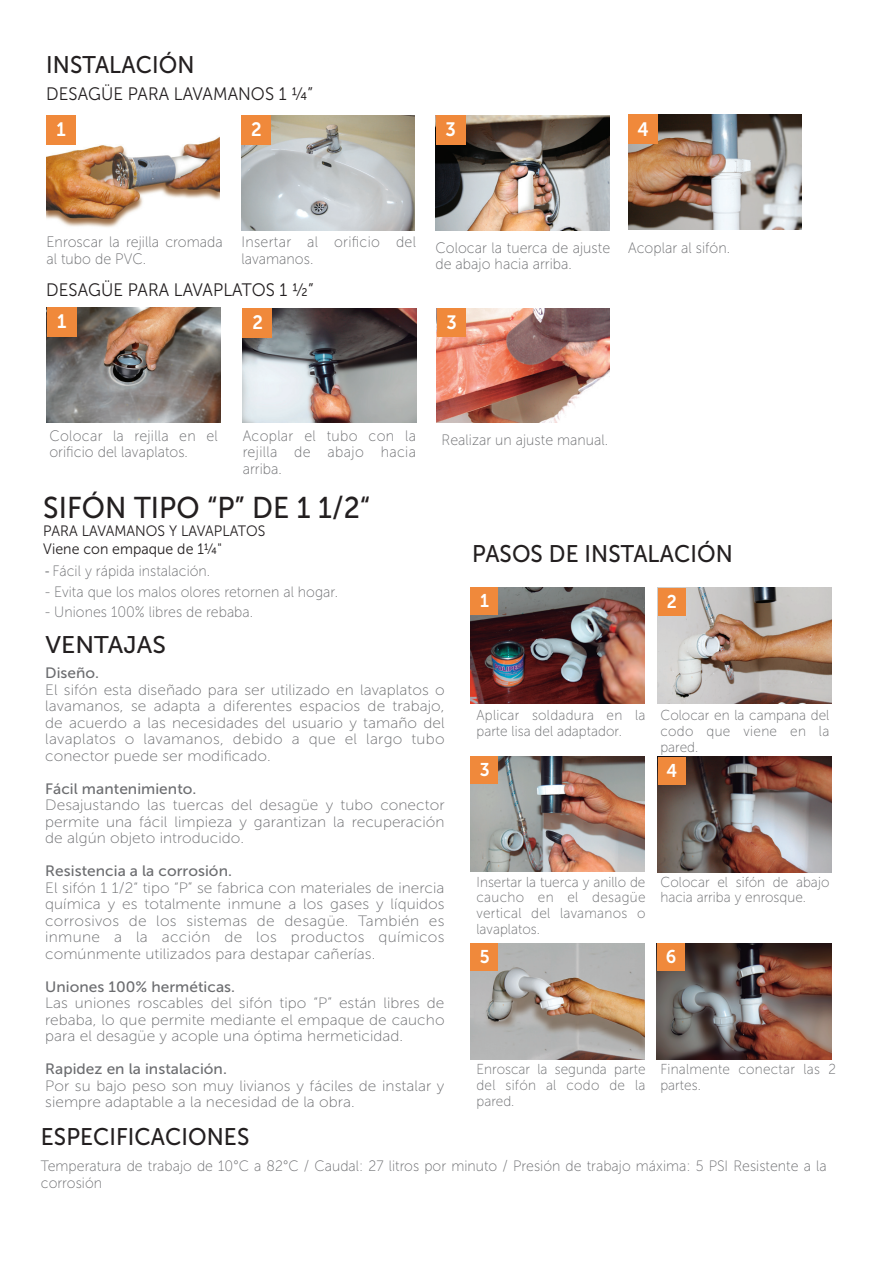
<style>
.page{position:relative;width:893px;height:1263px;background:#fff}
.page>*{position:absolute;margin:0;border:0;box-sizing:border-box;transform-origin:0 0}
.t1{font:30px "Museo Sans 500";letter-spacing:.005em;color:#231f20;scale:.94 1}
.t2{font:24px "Museo Sans 500";letter-spacing:.005em;color:#231f20;scale:.94 1}
.t3{font:24px "Museo Sans 500";letter-spacing:.005em;color:#231f20}
.t4{font:19.35px "Museo Sans 700";color:#fff;scale:.94 1}
.t5{font:19.2px "Museo Sans 700";color:#fff;scale:.94 1}
.t6{font:18.45px "Museo Sans 700";color:#fff;scale:.94 1}
.t7{font:18px "Museo Sans 300";letter-spacing:.005em;color:#231f20;scale:.94 1}
.t8{font:15.15px/16.6px "Museo Sans 100";letter-spacing:.005em;color:#6c6d70;scale:.94 1}
.t9{font:15.15px/16.6px "Museo Sans 100";letter-spacing:.025em;color:#6c6d70;scale:.94 1}
.t10{font:15px/16.5px "Museo Sans 100";letter-spacing:.005em;color:#6c6d70;text-align:justify}
.t11{font:15px/16.5px "Museo Sans 100";letter-spacing:.005em;color:#6c6d70;scale:.94 1}
.t12{font:15px "Museo Sans 500";letter-spacing:.005em;color:#6c6d70}
.t13{font:15px/18px "Museo Sans 300";letter-spacing:.005em;color:#231f20;scale:.94 1}
.t14{font:14.4px/15.9px "Museo Sans 100";letter-spacing:.005em;color:#6c6d70;scale:.94 1}
.s1{font-family:"Myriad Pro"}
</style>
<div class="page">
<img style="left:47px;top:307px;width:173px;height:116px">
<div style="left:47px;top:307px;width:29px;height:30px;background:#f0893b"></div>
<img style="left:437px;top:308px;width:172px;height:114px">
<div style="left:437px;top:308px;width:29px;height:29px;background:#f0893b"></div>
<img style="left:243px;top:308px;width:173px;height:115px">
<div style="left:243px;top:308px;width:29px;height:29px;background:#f0893b"></div>
<img style="left:46px;top:116px;width:174px;height:112px">
<div style="left:46px;top:116px;width:29px;height:29px;background:#f0893b"></div>
<img style="left:436px;top:115px;width:173px;height:115px">
<div style="left:436px;top:115px;width:29px;height:29px;background:#f0893b"></div>
<img style="left:242px;top:116px;width:173px;height:114px">
<div style="left:241px;top:116px;width:30px;height:29px;background:#f0893b"></div>
<img style="left:628px;top:115px;width:173px;height:115px">
<div style="left:628px;top:115px;width:29px;height:29px;background:#f0893b"></div>
<img style="left:470px;top:587px;width:175px;height:116px">
<img style="left:658px;top:588px;width:174px;height:115px">
<img style="left:470px;top:756px;width:175px;height:116px">
<img style="left:658px;top:757px;width:174px;height:115px">
<img style="left:470px;top:943px;width:175px;height:116px">
<img style="left:657px;top:943px;width:174px;height:116px">
<div style="left:470px;top:587px;width:28px;height:28px;background:#f0893b"></div>
<div style="left:470px;top:756px;width:28px;height:28px;background:#f0893b"></div>
<div style="left:658px;top:588px;width:27px;height:28px;background:#f0893b"></div>
<div style="left:658px;top:757px;width:27px;height:27px;background:#f0893b"></div>
<div style="left:470px;top:943px;width:28px;height:28px;background:#f0893b"></div>
<div style="left:657px;top:943px;width:28px;height:28px;background:#f0893b"></div>
<h2 class="t2" style="left:46px;top:52px;width:159px">INSTALACIÓN</h2>
<p class="t7" style="left:46px;top:84px;width:285px">DESAGÜE PARA LAVAMANOS 1 ¼”</p>
<p class="t4" style="left:57px;top:119px;width:11px">1</p>
<p class="t4" style="left:251px;top:119px;width:13px">2</p>
<p class="t4" style="left:446px;top:119px;width:13px">3</p>
<p class="t4" style="left:637px;top:118px;width:14px">4</p>
<p class="t8" style="left:46px;top:234px;width:189px">Enroscar la rejilla cromada al tubo de PVC.</p>
<p class="t9" style="left:241px;top:234px;width:187px">Insertar al orificio del lavamanos.</p>
<p class="t8" style="left:435px;top:239px;width:188px">Colocar la tuerca de ajuste de abajo hacia arriba.</p>
<p class="t8" style="left:628px;top:239px;width:110px">Acoplar al sifón.</p>
<p class="t7" style="left:46px;top:280px;width:286px">DESAGÜE PARA LAVAPLATOS 1 ½”</p>
<p class="t4" style="left:57px;top:311px;width:11px">1</p>
<p class="t4" style="left:252px;top:311px;width:13px">2</p>
<p class="t5" style="left:446px;top:311px;width:13px">3</p>
<p class="t8" style="left:49px;top:427px;width:181px">Colocar la rejilla en el orificio del lavaplatos.</p>
<p class="t8" style="left:243px;top:427px;width:186px;text-align:justify">Acoplar el tubo con la rejilla de abajo hacia arriba.</p>
<h1 class="t1" style="left:43px;top:491px;width:349px">SIFÓN TIPO “P” DE 1 1/2“</h1>
<p class="t13" style="left:43px;top:522px;width:238px">PARA LAVAMANOS Y LAVAPLATOS<br>Viene con empaque de 1¼"</p>
<p class="t11" style="left:45px;top:563px;width:177px"><span class="s1">-</span> Fácil y rápida instalación.</p>
<p class="t11" style="left:45px;top:583px;width:313px">- Evita que los malos olores retornen al hogar.</p>
<p class="t11" style="left:45px;top:604px;width:223px">- Uniones 100% libres de rebaba.</p>
<h2 class="t3" style="left:45px;top:631px;width:122px">VENTAJAS</h2>
<p class="t11" style="left:442px;top:432px;width:179px">Realizar un ajuste manual.</p>
<h2 class="t2" style="left:472px;top:540px;width:279px">PASOS DE INSTALACIÓN</h2>
<p class="t6" style="left:480px;top:591px;width:11px">1</p>
<p class="t6" style="left:667px;top:591px;width:12px">2</p>
<p class="t12" style="left:45px;top:665px;width:56px">Diseño.</p>
<p class="t10" style="left:45px;top:681px;width:401px">El sifón esta diseñado para ser utilizado en lavaplatos o lavamanos, se adapta a diferentes espacios de trabajo, de acuerdo a las necesidades del usuario y tamaño del lavaplatos o lavamanos, debido a que el largo tubo conector puede ser modificado.</p>
<p class="t12" style="left:45px;top:780px;width:153px">Fácil mantenimiento.</p>
<p class="t10" style="left:45px;top:797px;width:401px">Desajustando las tuercas del desagüe y tubo conector permite una fácil limpieza y garantizan la recuperación de algún objeto introducido.</p>
<p class="t12" style="left:45px;top:863px;width:188px">Resistencia a la corrosión.</p>
<p class="t10" style="left:45px;top:879px;width:401px">El sifón 1 1/2“ tipo “P” se fabrica con materiales de inercia química y es totalmente inmune a los gases y líquidos corrosivos de los sistemas de desagüe. También es inmune a la acción de los productos químicos comúnmente utilizados para destapar cañerías.</p>
<p class="t12" style="left:45px;top:978px;width:191px">Uniones 100% herméticas.</p>
<p class="t10" style="left:45px;top:995px;width:401px">Las uniones roscables del sifón tipo “P” están libres de rebaba, lo que permite mediante el empaque de caucho para el desagüe y acople una óptima hermeticidad.</p>
<p class="t12" style="left:45px;top:1061px;width:183px">Rapidez en la instalación.</p>
<p class="t10" style="left:45px;top:1077px;width:401px">Por su bajo peso son muy livianos y fáciles de instalar y siempre adaptable a la necesidad de la obra.</p>
<p class="t14" style="left:476px;top:707px;width:181px">Aplicar soldadura en la parte lisa del adaptador.</p>
<p class="t14" style="left:660px;top:707px;width:181px;text-align:justify">Colocar en la campana del codo que viene en la pared.</p>
<p class="t6" style="left:480px;top:759px;width:12px">3</p>
<p class="t6" style="left:666px;top:760px;width:13px">4</p>
<p class="t14" style="left:476px;top:874px;width:181px;text-align:justify">Insertar la tuerca y anillo de caucho en el desagüe vertical del lavamanos o lavaplatos.</p>
<p class="t14" style="left:660px;top:874px;width:181px">Colocar el sifón de abajo hacia arriba y enrosque.</p>
<p class="t6" style="left:480px;top:946px;width:12px">5</p>
<p class="t6" style="left:666px;top:946px;width:13px">6</p>
<p class="t14" style="left:476px;top:1062px;width:181px;text-align:justify">Enroscar la segunda parte del sifón al codo de la pared.</p>
<p class="t14" style="left:660px;top:1062px;width:188px">Finalmente conectar las 2 partes.</p>
<h2 class="t2" style="left:41px;top:1124px;width:223px">ESPECIFICACIONES</h2>
<p class="t11" style="left:41px;top:1158px;width:837px">Temperatura de trabajo de 10°C a 82°C / Caudal: 27 litros por minuto / Presión de trabajo máxima: 5 PSI Resistente a la corrosión</p>
</div>
